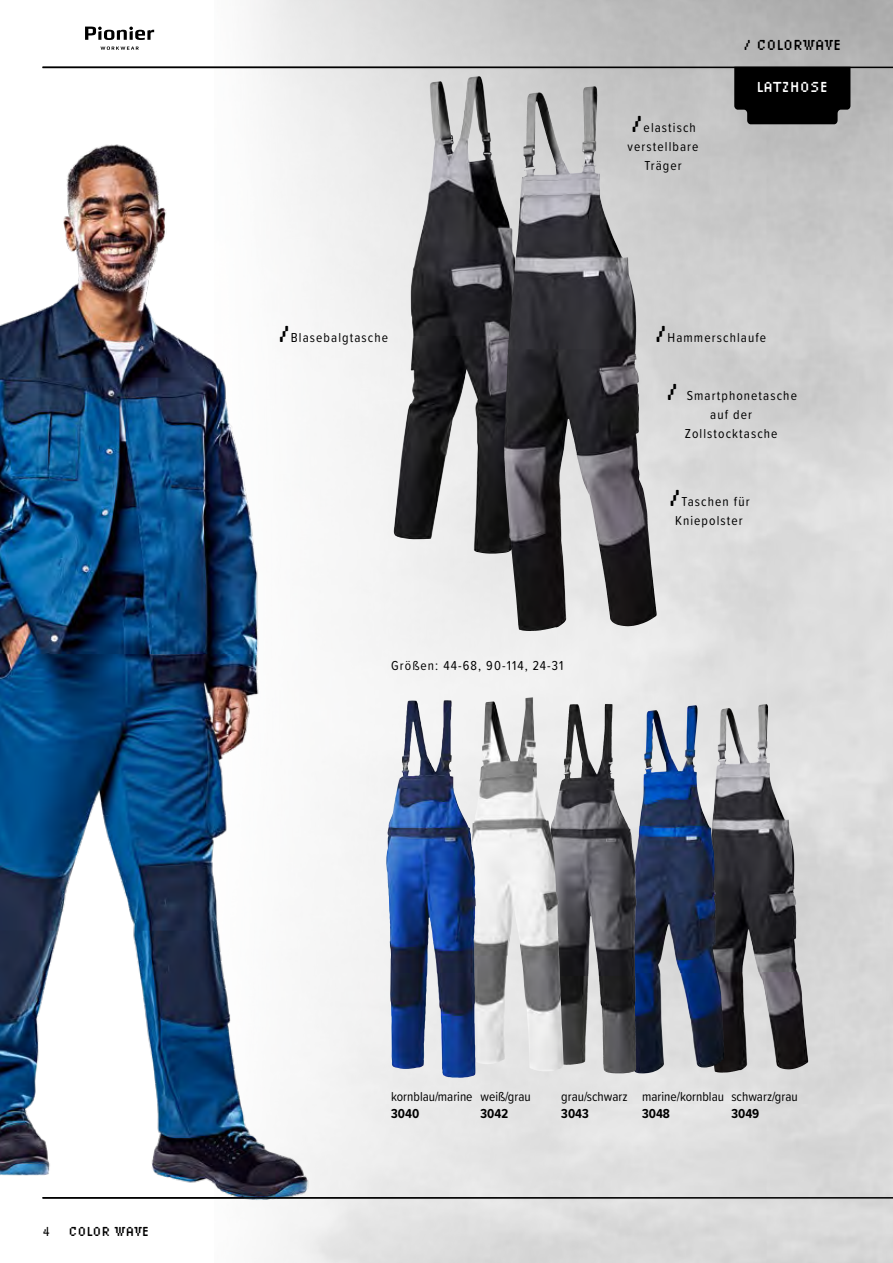
<style>
.page{position:relative;width:893px;height:1263px;background:#fff}
.page>*{position:absolute;margin:0;border:0;box-sizing:border-box;transform-origin:0 0}
.t1{font:condensed 15px "Lo Res 9 Plus OT";color:#000}
.t2{font:condensed 15px "Lo Res 9 Plus OT";color:#fff}
.t3{font:13.5px/19.2px "Proxima Soft Cond";letter-spacing:.08em;color:#000;text-align:center}
.t4{font:13.5px "Proxima Soft Cond";color:#000}
.t5{font:700 13.5px "Proxima Soft Cond";color:#000}
.t6{font:condensed 13.5px "Lo Res 9 Plus OT";color:#000}
.t7{font:condensed 13.5px "Lo Res 12 OT";color:#000}
.s1{font-family:"Lo Res 9 Plus OT";font-stretch:condensed;font-size:24px}
</style>
<div class="page">
<svg style="left:100px;top:47px;width:39px;height:3px"></svg>
<svg style="left:85px;top:27px;width:69px;height:13px"></svg>
<img style="left:214px;top:0;width:679px;height:1263px">
<img style="left:746px;top:704px;width:19px;height:59px">
<img style="left:394px;top:76px;width:129px;height:478px">
<img style="left:582px;top:86px;width:11px;height:81px">
<img style="left:625px;top:706px;width:65px;height:267px">
<img style="left:0;top:101px;width:317px;height:1117px">
<hr style="left:43px;top:67px;width:850px;height:1px;background:#000">
<hr style="left:43px;top:1197px;width:850px;height:1px;background:#000">
<div style="left:734px;top:68px;width:116px;height:56px;background:#000"></div>
<img style="left:584px;top:704px;width:23px;height:70px">
<img style="left:469px;top:698px;width:57px;height:207px">
<img style="left:388px;top:700px;width:56px;height:126px">
<p class="t3" style="left:278px;top:328px;width:112px"><span class="s1">/</span>Blasebalgtasche</p>
<p class="t3" style="left:391px;top:655px;width:174px">Größen: 44-68, 90-114, 24-31</p>
<p class="t3" style="left:628px;top:117px;width:73px"><span class="s1">/</span>elastisch verstellbare<br>Träger</p>
<p class="t1" style="left:743px;top:33px;width:100px">/ COLORWAVE</p>
<p class="t2" style="left:756px;top:75px;width:73px">LATZHOSE</p>
<p class="t3" style="left:654px;top:328px;width:113px"><span class="s1">/</span>Hammerschlaufe</p>
<p class="t3" style="left:665px;top:385px;width:133px"><span class="s1">/</span> Smartphonetasche auf der<br>Zollstocktasche</p>
<p class="t3" style="left:668px;top:491px;width:83px"><span class="s1">/</span>Taschen für<br>Kniepolster</p>
<p class="t7" style="left:43px;top:1223px;width:9px">4</p>
<p class="t6" style="left:68px;top:1221px;width:83px">COLOR WAVE</p>
<p class="t4" style="left:391px;top:1086px;width:141px">kornblau/marine weiß/grau</p>
<p class="t4" style="left:561px;top:1086px;width:238px">grau/schwarz marine/kornblau schwarz/grau</p>
<p class="t5" style="left:391px;top:1103px;width:30px">3040</p>
<p class="t5" style="left:480px;top:1103px;width:29px">3042</p>
<p class="t5" style="left:561px;top:1103px;width:29px">3043</p>
<p class="t5" style="left:642px;top:1103px;width:29px">3048</p>
<p class="t5" style="left:731px;top:1103px;width:29px">3049</p>
</div>
